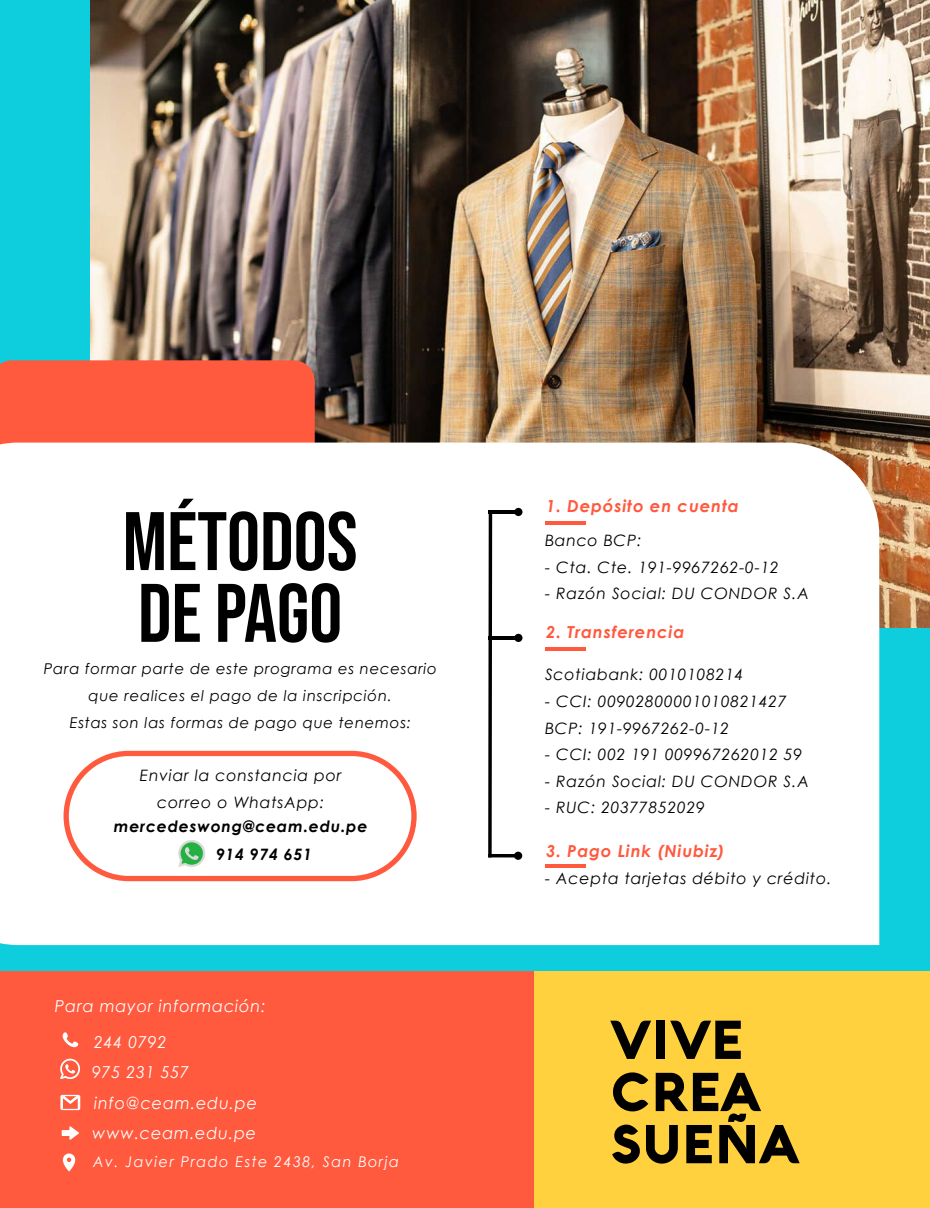
<style>
.page{position:relative;width:930px;height:1208px;background:#fff}
.page>*{position:absolute;margin:0;border:0;box-sizing:border-box;transform-origin:0 0}
.t1{font:82.77px/71.8px "Bebas Neue";color:#000}
.t2{font:italic 700 16.62px "Century Gothic";letter-spacing:.05em;color:#ff593e}
.t3{font:italic 16.45px "Century Gothic";letter-spacing:.05em;color:#fff}
.t4{font:italic 15.75px/26.6px "Century Gothic";letter-spacing:.05em;color:#000}
.t5{font:italic 700 15.75px/28px "Century Gothic";letter-spacing:.05em;color:#000}
.t6{font:italic 14.88px/26.6px "Century Gothic";letter-spacing:.05em;color:#000;text-align:center}
.t7{font:italic 14.7px "Century Gothic";letter-spacing:.1em;color:#fff}
</style>
<div class="page">
<div style="left:0;top:0;width:930px;height:1042px;background:#0ecedd"></div>
<img style="left:91px;top:0;width:839px;height:627px">
<div style="left:0;top:360px;width:315px;height:82px;background:#ff593e"></div>
<div style="left:0;top:442px;width:879px;height:502px;background:#fff"></div>
<div style="left:511px;top:970px;width:419px;height:237px;background:#ffd13e"></div>
<div style="left:0;top:970px;width:534px;height:237px;background:#ff593e"></div>
<svg style="left:60px;top:1094px;width:20px;height:15px"></svg>
<svg style="left:62px;top:1126px;width:17px;height:13px"></svg>
<svg style="left:63px;top:1032px;width:15px;height:15px"></svg>
<svg style="left:60px;top:1058px;width:20px;height:20px"></svg>
<svg style="left:63px;top:1153px;width:12px;height:18px"></svg>
<hr style="left:545px;top:647px;width:40px;height:4px;background:#ff593e">
<hr style="left:545px;top:864px;width:40px;height:3px;background:#ff593e">
<div style="left:514px;top:508px;width:8px;height:8px;background:#000;border-radius:50%"></div>
<hr style="left:489px;top:510px;width:33px;height:3px;background:#000">
<svg style="left:514px;top:633px;width:8px;height:9px"></svg>
<hr style="left:488px;top:636px;width:34px;height:3px;background:#000">
<svg style="left:514px;top:851px;width:8px;height:8px"></svg>
<svg style="left:492px;top:853px;width:30px;height:4px"></svg>
<svg style="left:488px;top:512px;width:4px;height:345px"></svg>
<hr style="left:545px;top:521px;width:40px;height:3px;background:#ff593e">
<svg style="left:64px;top:750px;width:353px;height:131px;background:#feeeeb"></svg>
<svg style="left:178px;top:839px;width:27px;height:28px"></svg>
<svg style="left:610px;top:1020px;width:41px;height:38px"></svg>
<div style="left:656px;top:1020px;width:9px;height:38px;background:#000"></div>
<svg style="left:670px;top:1020px;width:71px;height:38px"></svg>
<svg style="left:612px;top:1072px;width:188px;height:91px"></svg>
<h1 class="t1" style="left:123px;top:504px;width:236px">MÉTODOS<br>DE PAGO</h1>
<p class="t6" style="left:44px;top:655px;width:395px">Para formar parte de este programa es necesario que realices el pago de la inscripción.<br>Estas son las formas de pago que tenemos:</p>
<p class="t4" style="left:140px;top:761px;width:203px;text-align:center">Enviar la constancia por correo o WhatsApp:</p>
<p class="t5" style="left:216px;top:811px;width:153px;text-indent:-102px">mercedeswong@ceam.edu.pe<br>914 974 651</p>
<p class="t3" style="left:55px;top:994px;width:212px">Para mayor información:</p>
<p class="t3" style="left:94px;top:1030px;width:74px">244 0792</p>
<p class="t3" style="left:92px;top:1060px;width:98px">975 231 557</p>
<p class="t3" style="left:94px;top:1090px;width:164px">info@ceam.edu.pe</p>
<p class="t3" style="left:92px;top:1121px;width:166px">www.ceam.edu.pe</p>
<p class="t7" style="left:93px;top:1151px;width:307px">Av. Javier Prado Este 2438, San Borja</p>
<p class="t2" style="left:546px;top:493px;width:194px">1. Depósito en cuenta</p>
<p class="t4" style="left:545px;top:526px;width:98px">Banco BCP:</p>
<p class="t4" style="left:545px;top:553px;width:235px">- Cta. Cte. 191-9967262-0-12</p>
<p class="t4" style="left:545px;top:580px;width:265px">- Razón Social: DU CONDOR S.A</p>
<p class="t2" style="left:546px;top:619px;width:140px">2. Transferencia</p>
<p class="t4" style="left:545px;top:660px;width:200px">Scotiabank: 0010108214</p>
<p class="t4" style="left:545px;top:687px;width:243px">- CCI: 00902800001010821427<br>BCP: 191-9967262-0-12</p>
<p class="t4" style="left:545px;top:740px;width:259px">- CCI: 002 191 009967262012 59</p>
<p class="t4" style="left:545px;top:767px;width:265px">- Razón Social: DU CONDOR S.A</p>
<p class="t4" style="left:545px;top:794px;width:161px">- RUC: 20377852029</p>
<p class="t2" style="left:546px;top:838px;width:180px">3. Pago Link (Niubiz)</p>
<p class="t4" style="left:545px;top:864px;width:288px">- Acepta tarjetas débito y crédito.</p>
</div>
